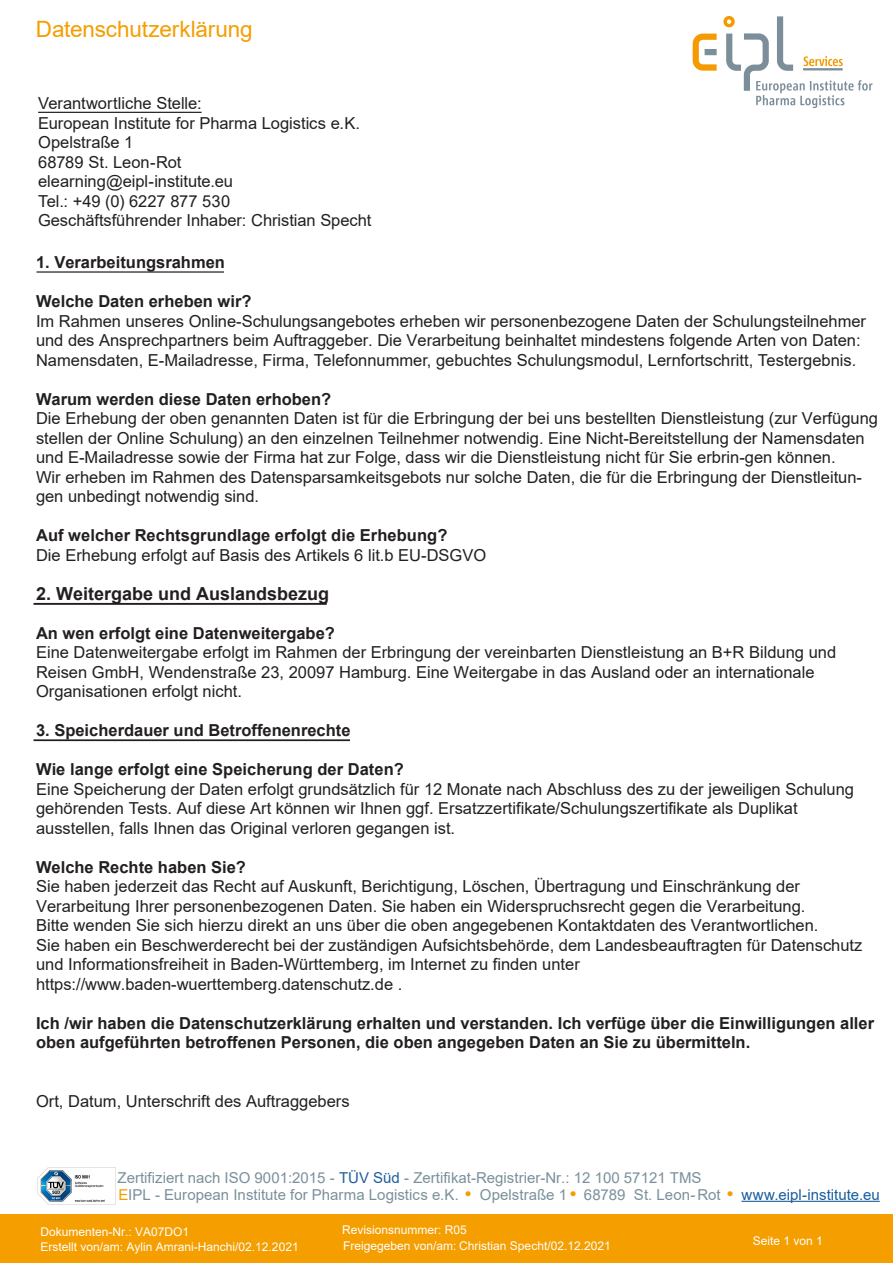
<style>
.page{position:relative;width:893px;height:1263px;background:#fff}
.page>*{position:absolute;margin:0;border:0;box-sizing:border-box;transform-origin:0 0}
.t1{font:22.5px "Arial";letter-spacing:-.005em;color:#f49e00}
.t2{font:700 18px "Arial";color:#231f20}
.t3{font:16.5px/19.5px "Arial";color:#231f20}
.t4{font:700 16.5px/19.5px "Arial";color:#231f20}
.t5{font:15px "Arial";color:#7b909b}
.t6{font:12px/14.9px "Arial";color:#fff}
.s1{font-weight:700}
.s2{font-style:inherit}
.s3{color:#205e9f}
.s4{color:#f49e00}
.s5{font-family:"Myriad Pro";font-size:24px;color:#f49e00}
.s6{color:#175d9e}
</style>
<div class="page">
<hr style="left:34px;top:603px;width:293px;height:2px;background:#231f20">
<hr style="left:34px;top:739px;width:316px;height:2px;background:#231f20">
<div style="left:0;top:1214px;width:893px;height:49px;background:#f49e00"></div>
<img style="left:37px;top:1167px;width:79px;height:38px">
<img style="left:692px;top:16px;width:181px;height:92px">
<hr style="left:37px;top:271px;width:187px;height:2px;background:#231f20">
<hr style="left:38px;top:112px;width:164px;height:1px;background:#231f20">
<hr style="left:741px;top:1201px;width:139px;height:1px;background:#175d9e">
<p class="t1" style="left:36px;top:14px;width:218px">Datenschutzerklärung</p>
<p class="t3" style="left:38px;top:94px;width:335px">Verantwortliche Stelle:<br>European Institute for Pharma Logistics e.K.<br>Opelstraße 1<br>68789 St. Leon-Rot elearning@eipl-institute.eu<br>Tel.: +49 (0) 6227 877 530<br>Geschäftsführender Inhaber: Christian Specht</p>
<p class="t4" style="left:36px;top:253px;width:190px">1. Verarbeitungsrahmen</p>
<p class="t3" style="left:36px;top:291px;width:831px"><span class="s1">Welche Daten erheben wir?<br></span>Im Rahmen unseres Online-Schulungsangebotes erheben wir personenbezogene Daten der Schulungsteilnehmer und des Ansprechpartners beim Auftraggeber. Die Verarbeitung beinhaltet mindestens folgende Arten von Daten:<br>Namensdaten, E-Mailadresse, Firma, Telefonnummer, gebuchtes Schulungsmodul, Lernfortschritt, Testergebnis.</p>
<p class="t3" style="left:36px;top:389px;width:843px"><span class="s1">Warum werden diese Daten erhoben?<br></span>Die Erhebung der oben genannten Daten ist für die Erbringung der bei uns bestellten Dienstleistung (zur Verfügung stellen der Online Schulung) an den einzelnen Teilnehmer notwendig. Eine Nicht-Bereitstellung der Namensdaten und E-Mailadresse sowie der Firma hat zur Folge, dass wir die Dienstleistung nicht für Sie erbrin-gen können.<br>Wir erheben im Rahmen des Datensparsamkeitsgebots nur solche Daten, die für die Erbringung der Dienstleitun&shy;gen unbedingt notwendig sind.</p>
<p class="t3" style="left:36px;top:525px;width:452px"><span class="s1">Auf welcher Rechtsgrundlage erfolgt die Erhebung?<br></span>Die Erhebung erfolgt auf Basis des Artikels 6 lit.b EU-DSGVO</p>
<p class="t2" style="left:36px;top:581px;width:295px">2. Weitergabe und Auslandsbezug</p>
<p class="t3" style="left:36px;top:623px;width:802px"><span class="s1">An wen erfolgt eine Datenweitergabe?<br></span>Eine Datenweitergabe erfolgt im Rahmen der Erbringung der vereinbarten Dienstleistung an B+R Bildung und Reisen GmbH, Wendenstraße 23, 20097 Hamburg. Eine Weitergabe in das Ausland oder an internationale Organisationen erfolgt nicht.</p>
<p class="t4" style="left:36px;top:721px;width:316px">3. Speicherdauer und Betroffenenrechte</p>
<p class="t3" style="left:36px;top:759px;width:820px"><span class="s1">Wie lange erfolgt eine Speicherung der Daten?<br></span>Eine Speicherung der Daten erfolgt grundsätzlich für 12 Monate nach Abschluss des zu der jeweiligen Schulung gehörenden Tests. Auf diese Art können wir Ihnen ggf. Ersatzzertifikate/Schulungszertifikate als Duplikat ausstellen, falls Ihnen das Original verloren gegangen ist.</p>
<p class="t3" style="left:36px;top:857px;width:828px"><span class="s1">Welche Rechte haben Sie?<br></span>Sie haben jederzeit das Recht auf Auskunft, Berichtigung, Löschen, Übertragung und Einschränkung der Verarbeitung Ihrer personenbezogenen Daten. Sie haben ein Widerspruchsrecht gegen die Verarbeitung.<br>Bitte wenden Sie sich hierzu direkt an uns über die oben angegebenen Kontaktdaten des Verantwortlichen.<br>Sie haben ein Beschwerderecht bei der zuständigen Aufsichtsbehörde, dem Landesbeauftragten für Datenschutz und Informationsfreiheit in Baden-Württemberg, im Internet zu finden unter https://www.baden-wuerttemberg.datenschutz.de .</p>
<p class="t4" style="left:36px;top:1013px;width:840px">Ich /wir haben die Datenschutzerklärung erhalten und verstanden. Ich verfüge über die Einwilligungen aller oben aufgeführten betroffenen Personen, die oben angegeben Daten an Sie zu übermitteln.</p>
<p class="t3" style="left:36px;top:1091px;width:315px">Ort, Datum, Unterschrift des Auftraggebers</p>
<p class="t5" style="left:118px;top:1167px;width:586px">Zertifiziert nach <span class="s2">ISO 9001:2015 -</span> <span class="s3">TÜV Süd</span> <span class="s2">-</span> Zertifikat-Registrier-Nr.<span class="s2">: 12 100 57121 TMS</span></p>
<p class="t5" style="left:480px;top:1184px;width:13px">O</p>
<p class="t5" style="left:118px;top:1184px;width:763px"><span class="s4">E</span>IPL - European Institute for Pharma Logistics e.K. <span class="s5">•</span> pelstraße 1 6<span class="s5">•</span> 8789 St. Leon-Rot <span class="s5">•</span> <span class="s6">www.eipl-institute.eu</span></p>
<p class="t6" style="left:41px;top:1224px;width:260px">Dokumenten-Nr.: VA07DO1<br>Erstellt von/am: Aylin Amrani-Hanchi/02.12.2021</p>
<p class="t6" style="left:342px;top:1222px;width:270px;line-height:15.9px">Revisionsnummer: R05<br>Freigegeben von/am: Christian Specht/02.12.2021</p>
<p class="t6" style="left:753px;top:1233px;width:72px">Seite 1 von 1</p>
</div>
